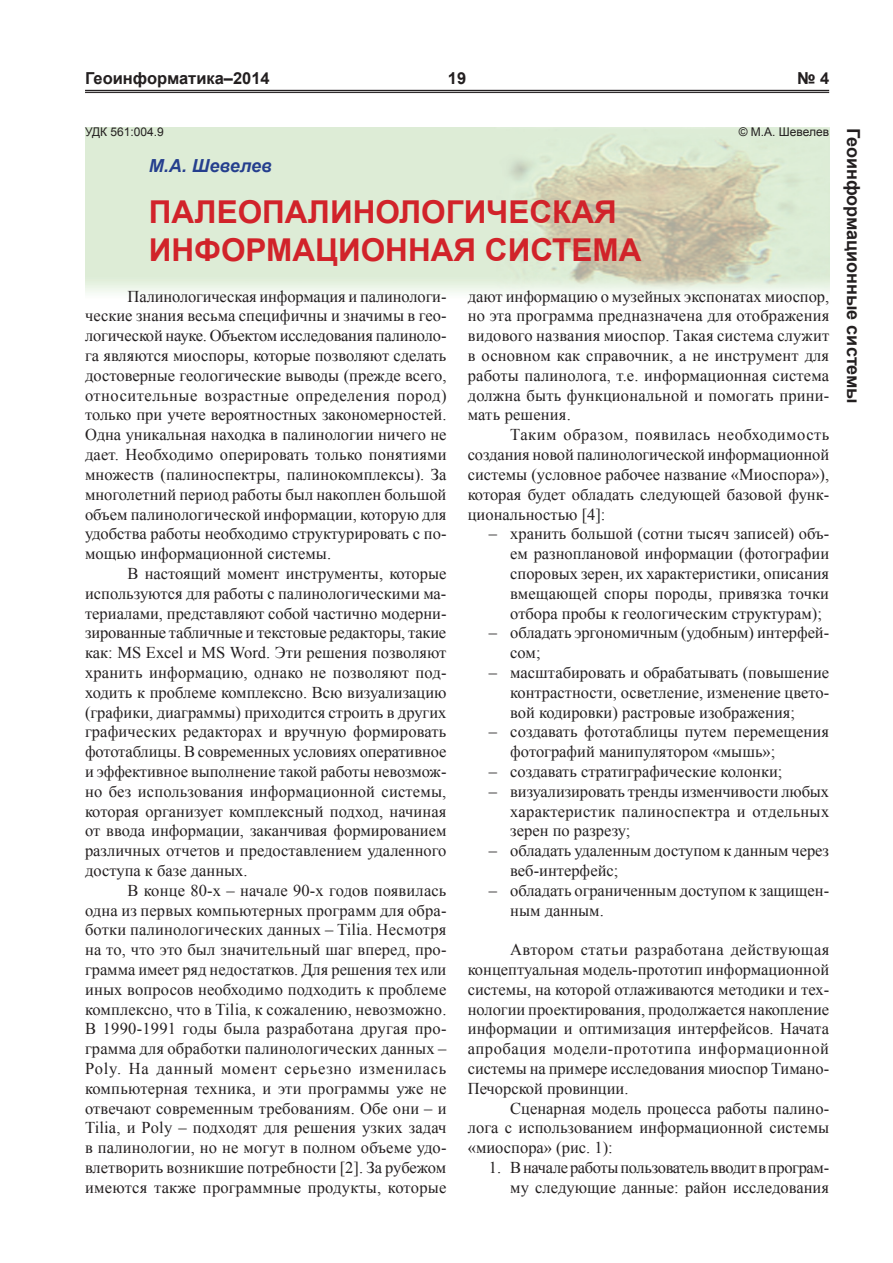
<style>
.page{position:relative;width:893px;height:1263px;background:#fff}
.page>*{position:absolute;margin:0;border:0;box-sizing:border-box;transform-origin:0 0}
.t1{font:700 31.5px/37.8px "Arial";color:#d1232a}
.t2{font:700 18px "Arial";color:#231f20}
.t3{font:italic 700 18px "Arial";color:#253f8e}
.t4{font:16.5px/19.8px "Times New Roman";color:#231f20;text-align:justify}
.t5{font:16.5px/19.8px "Times New Roman";letter-spacing:-.02em;color:#231f20;text-align:right}
.t6{font:700 16.5px "Arial";color:#231f20}
.t7{font:12px "Arial";color:#231f20}
</style>
<div class="page">
<hr style="left:85px;top:90px;width:744px;height:1px;background:#231f20">
<hr style="left:85px;top:92px;width:744px;height:1px;background:#231f20">
<img style="left:85px;top:128px;width:744px;height:165px">
<p class="t6" style="left:85px;top:68px;width:186px">Геоинформатика–2014</p>
<p class="t6" style="left:448px;top:68px;width:20px">19</p>
<p class="t6" style="left:797px;top:68px;width:34px">№ 4</p>
<p class="t7" style="left:85px;top:124px;width:80px">УДК 561:004.9</p>
<p class="t7" style="left:739px;top:124px;width:92px">© М.А. Шевелев</p>
<p class="t3" style="left:149px;top:154px;width:125px">М.А. Шевелев</p>
<h1 class="t1" style="left:149px;top:194px;width:494px">ПАЛЕОПАЛИНОЛОГИЧЕСКАЯ<br>ИНФОРМАЦИОННАЯ СИСТЕМА</h1>
<p class="t4" style="left:85px;top:286px;width:363px;text-indent:43px">Палинологическая информация и палинологи&shy;ческие знания весьма специфичны и значимы в гео&shy;логической науке. Объектом исследования палиноло&shy;га являются миоспоры, которые позволяют сделать достоверные геологические выводы (прежде всего, относительные возрастные определения пород) только при учете вероятностных закономерностей.<br>Одна уникальная находка в палинологии ничего не дает. Необходимо оперировать только понятиями множеств (палиноспектры, палинокомплексы). За многолетний период работы был накоплен большой объем палинологической информации, которую для удобства работы необходимо структурировать с по&shy;мощью информационной системы.</p>
<p class="t4" style="left:85px;top:563px;width:363px;text-indent:43px">В настоящий момент инструменты, которые используются для работы с палинологическими ма&shy;териалами, представляют собой частично модерни&shy;зированные табличные и текстовые редакторы, такие как: MS Excel и MS Word. Эти решения позволяют хранить информацию, однако не позволяют под&shy;ходить к проблеме комплексно. Всю визуализацию (графики, диаграммы) приходится строить в других графических редакторах и вручную формировать фототаблицы. В современных условиях оперативное и эффективное выполнение такой работы невозмож&shy;но без использования информационной системы, которая организует комплексный подход, начиная от ввода информации, заканчивая формированием различных отчетов и предоставлением удаленного доступа к базе данных.</p>
<p class="t4" style="left:85px;top:880px;width:363px;text-indent:43px">В конце 80-х – начале 90-х годов появилась одна из первых компьютерных программ для обра&shy;ботки палинологических данных – Tilia. Несмотря на то, что это был значительный шаг вперед, про&shy;грамма имеет ряд недостатков. Для решения тех или иных вопросов необходимо подходить к проблеме комплексно, что в Tilia, к сожалению, невозможно.<br>В 1990-1991 годы была разработана другая про&shy;грамма для обработки палинологических данных – Poly. На данный момент серьезно изменилась компьютерная техника, и эти программы уже не отвечают современным требованиям. Обе они – и Tilia, и Poly – подходят для решения узких задач в палинологии, но не могут в полном объеме удо&shy;влетворить возникшие потребности [2]. За рубежом имеются также программные продукты, которые</p>
<p class="t4" style="left:468px;top:286px;width:363px">дают информацию о музейных экспонатах миоспор, но эта программа предназначена для отображения видового названия миоспор. Такая система служит в основном как справочник, а не инструмент для работы палинолога, т.е. информационная система должна быть функциональной и помогать прини&shy;мать решения.</p>
<p class="t4" style="left:468px;top:425px;width:363px;text-indent:43px">Таким образом, появилась необходимость создания новой палинологической информационной системы (условное рабочее название «Миоспора»), которая будет обладать следующей базовой функ&shy;циональностью [4]:</p>
<p class="t4" style="left:510px;top:524px;width:320px;text-indent:-21px">– хранить большой (сотни тысяч записей) объ&shy;ем разноплановой информации (фотографии споровых зерен, их характеристики, описания вмещающей споры породы, привязка точки отбора пробы к геологическим структурам);</p>
<p class="t4" style="left:510px;top:623px;width:320px;text-indent:-21px">– обладать эргономичным (удобным) интерфей&shy;сом;</p>
<p class="t4" style="left:510px;top:662px;width:320px;text-indent:-21px">– масштабировать и обрабатывать (повышение контрастности, осветление, изменение цвето&shy;вой кодировки) растровые изображения;</p>
<p class="t4" style="left:510px;top:722px;width:320px;text-indent:-21px">– создавать фототаблицы путем перемещения фотографий манипулятором «мышь»;</p>
<p class="t4" style="left:489px;top:761px;width:295px">– создавать стратиграфические колонки;</p>
<p class="t4" style="left:510px;top:781px;width:320px;text-indent:-21px">– визуализировать тренды изменчивости любых характеристик палиноспектра и отдельных зерен по разрезу;</p>
<p class="t4" style="left:510px;top:840px;width:320px;text-indent:-21px">– обладать удаленным доступом к данным через веб-интерфейс;</p>
<p class="t4" style="left:510px;top:880px;width:320px;text-indent:-21px">– обладать ограниченным доступом к защищен&shy;ным данным.</p>
<p class="t4" style="left:468px;top:939px;width:363px;text-indent:43px">Автором статьи разработана действующая концептуальная модель-прототип информационной системы, на которой отлаживаются методики и тех&shy;нологии проектирования, продолжается накопление информации и оптимизация интерфейсов. Начата апробация модели-прототипа информационной системы на примере исследования миоспор Тимано-Печорской провинции.</p>
<p class="t4" style="left:468px;top:1098px;width:363px;text-indent:43px">Сценарная модель процесса работы палино&shy;лога с использованием информационной системы «миоспора» (рис. 1):</p>
<p class="t5" style="left:489px;top:1157px;width:342px">1. В начале работы пользователь вводит в програм&shy;му следующие данные: район исследования</p>
<p class="t2" style="left:865px;top:128px;width:278px;rotate:90deg">Геоинформационные системы</p>
</div>
